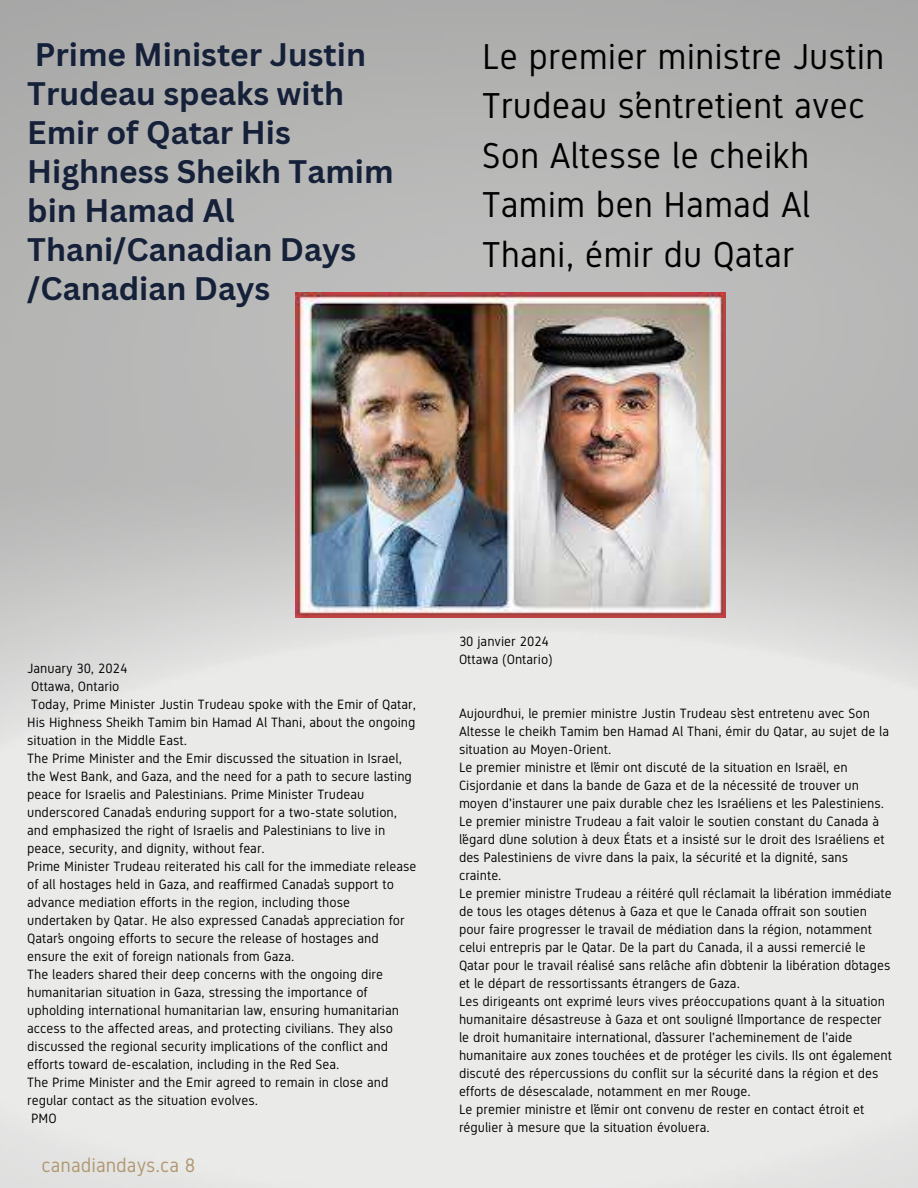
<style>
.page{position:relative;width:918px;height:1188px;background:#fff}
.page>*{position:absolute;margin:0;border:0;box-sizing:border-box;transform-origin:0 0}
.t1{font:36px/49.5px "Gidole";color:#000}
.t2{font:700 31.8px/39px "Canva Sans";color:#152039}
.t3{font:19.65px "Gidole";color:#b09770}
.t4{font:13.5px/18px "Gidole";color:#000}
</style>
<div class="page">
<img style="left:0;top:0;width:918px;height:1188px">
<img style="left:296px;top:293px;width:430px;height:325px">
<h2 class="t2" style="left:27px;top:34px;width:368px">Prime Minister Justin<br>Trudeau speaks with<br>Emir of Qatar His<br>Highness Sheikh Tamim bin Hamad Al<br>Thani/Canadian Days /Canadian Days</h2>
<h1 class="t1" style="left:482px;top:32px;width:404px">Le premier ministre Justin<br>Trudeau s’entretient avec<br>Son Altesse le cheikh<br>Tamim ben Hamad Al<br>Thani, émir du Qatar</h1>
<p class="t4" style="left:27px;top:660px;width:391px">January 30, 2024<br>Ottawa, Ontario<br>Today, Prime Minister Justin Trudeau spoke with the Emir of Qatar, His Highness Sheikh Tamim bin Hamad Al Thani, about the ongoing situation in the Middle East.<br>The Prime Minister and the Emir discussed the situation in Israel, the West Bank, and Gaza, and the need for a path to secure lasting peace for Israelis and Palestinians. Prime Minister Trudeau underscored Canada’s enduring support for a two-state solution, and emphasized the right of Israelis and Palestinians to live in peace, security, and dignity, without fear.<br>Prime Minister Trudeau reiterated his call for the immediate release of all hostages held in Gaza, and reaffirmed Canada’s support to advance mediation efforts in the region, including those undertaken by Qatar. He also expressed Canada’s appreciation for Qatar’s ongoing efforts to secure the release of hostages and ensure the exit of foreign nationals from Gaza.<br>The leaders shared their deep concerns with the ongoing dire humanitarian situation in Gaza, stressing the importance of upholding international humanitarian law, ensuring humanitarian access to the affected areas, and protecting civilians. They also discussed the regional security implications of the conflict and efforts toward de-escalation, including in the Red Sea.<br>The Prime Minister and the Emir agreed to remain in close and regular contact as the situation evolves.<br>PMO</p>
<h3 class="t3" style="left:42px;top:1154px;width:155px">canadiandays.ca 8</h3>
<p class="t4" style="left:459px;top:633px;width:95px">30 janvier 2024<br>Ottawa (Ontario)</p>
<p class="t4" style="left:459px;top:705px;width:434px">Aujourd’hui, le premier ministre Justin Trudeau s’est entretenu avec Son Altesse le cheikh Tamim ben Hamad Al Thani, émir du Qatar, au sujet de la situation au Moyen-Orient.<br>Le premier ministre et l’émir ont discuté de la situation en Israël, en Cisjordanie et dans la bande de Gaza et de la nécessité de trouver un moyen d'instaurer une paix durable chez les Israéliens et les Palestiniens.<br>Le premier ministre Trudeau a fait valoir le soutien constant du Canada à l’égard d’une solution à deux États et a insisté sur le droit des Israéliens et des Palestiniens de vivre dans la paix, la sécurité et la dignité, sans crainte.<br>Le premier ministre Trudeau a réitéré qu’il réclamait la libération immédiate de tous les otages détenus à Gaza et que le Canada offrait son soutien pour faire progresser le travail de médiation dans la région, notamment celui entrepris par le Qatar. De la part du Canada, il a aussi remercié le Qatar pour le travail réalisé sans relâche afin d’obtenir la libération d’otages et le départ de ressortissants étrangers de Gaza.<br>Les dirigeants ont exprimé leurs vives préoccupations quant à la situation humanitaire désastreuse à Gaza et ont souligné l’importance de respecter le droit humanitaire international, d’assurer l'acheminement de l'aide humanitaire aux zones touchées et de protéger les civils. Ils ont également discuté des répercussions du conflit sur la sécurité dans la région et des efforts de désescalade, notamment en mer Rouge.<br>Le premier ministre et l’émir ont convenu de rester en contact étroit et régulier à mesure que la situation évoluera.</p>
</div>
